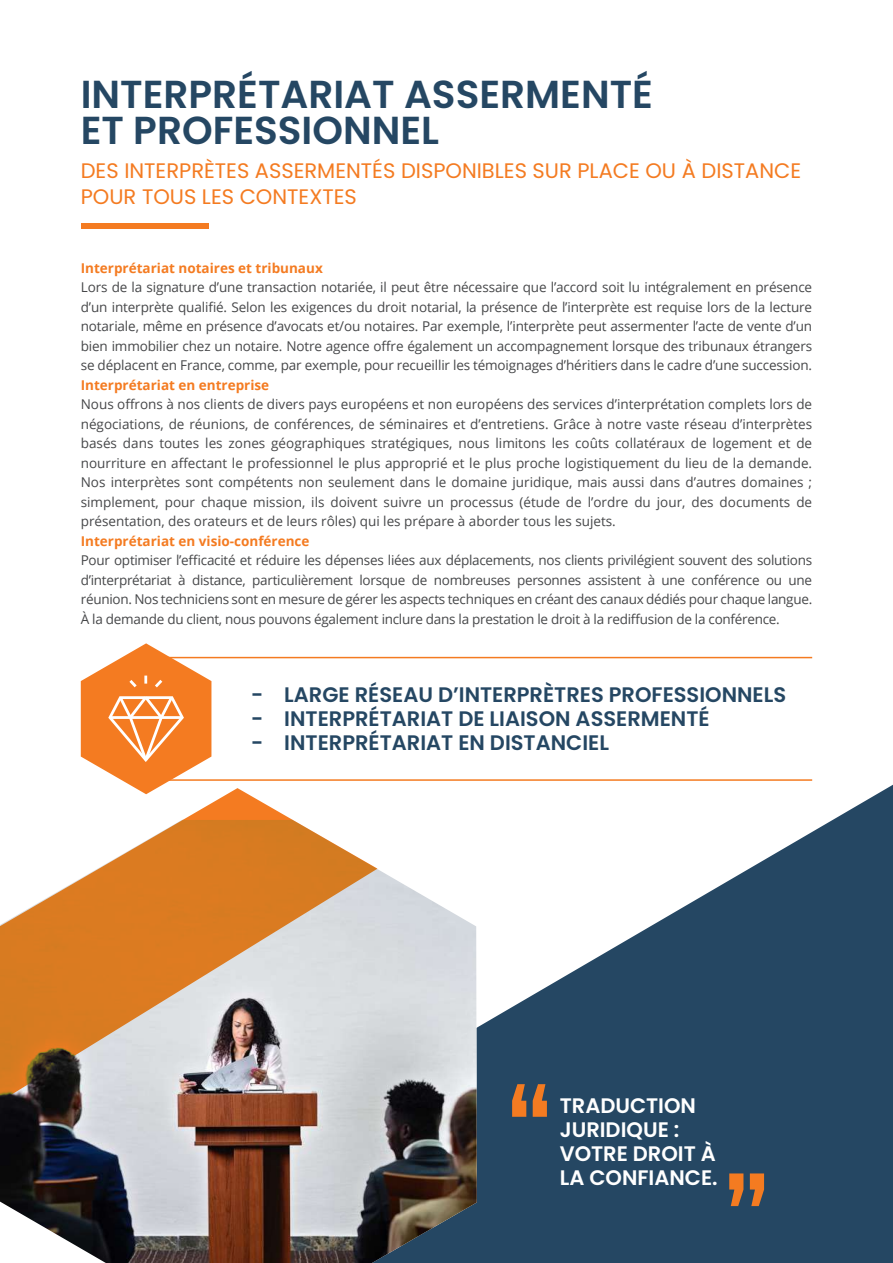
<style>
.page{position:relative;width:893px;height:1263px;background:#fff}
.page>*{position:absolute;margin:0;border:0;box-sizing:border-box;transform-origin:0 0}
.t1{font:600 39px/36px "Poppins";color:#254763}
.t2{font:600 21px "Poppins";color:#254763}
.t3{font:21px/25.2px "Poppins";color:#f47b21}
.t4{font:600 21px/24px "Poppins";color:#fff}
.t5{font:13.5px/19.5px "Open Sans";letter-spacing:-.01em;color:#464749;text-align:justify}
.t6{font:700 13.5px "Open Sans";color:#f47b21}
</style>
<div class="page">
<svg style="left:477px;top:785px;width:416px;height:478px;fill:#254763"></svg>
<img style="left:0;top:868px;width:477px;height:395px">
<svg style="left:0;top:788px;width:377px;height:314px"></svg>
<div style="left:81px;top:223px;width:127px;height:5px;background:#f47b21"></div>
<hr style="left:144px;top:779px;width:668px;height:2px;background:#f47b21">
<hr style="left:144px;top:657px;width:668px;height:1px;background:#f47b21">
<svg style="left:512px;top:1084px;width:35px;height:33px"></svg>
<svg style="left:729px;top:1173px;width:35px;height:33px"></svg>
<svg style="left:81px;top:643px;width:130px;height:151px"></svg>
<h1 class="t1" style="left:81px;top:77px;width:574px">INTERPRÉTARIAT ASSERMENTÉ<br>ET PROFESSIONNEL</h1>
<h2 class="t3" style="left:81px;top:159px;width:722px">DES INTERPRÈTES ASSERMENTÉS DISPONIBLES SUR PLACE OU À DISTANCE<br>POUR TOUS LES CONTEXTES</h2>
<p class="t6" style="left:81px;top:258px;width:243px">Interprétariat notaires et tribunaux</p>
<p class="t5" style="left:81px;top:277px;width:733px">Lors de la signature d’une transaction notariée, il peut être nécessaire que l’accord soit lu intégralement en présence d’un interprète qualifié. Selon les exigences du droit notarial, la présence de l’interprète est requise lors de la lecture notariale, même en présence d’avocats et/ou notaires. Par exemple, l’interprète peut assermenter l’acte de vente d’un bien immobilier chez un notaire. Notre agence offre également un accompagnement lorsque des tribunaux étrangers se déplacent en France, comme, par exemple, pour recueillir les témoignages d’héritiers dans le cadre d’une succession.</p>
<p class="t6" style="left:81px;top:375px;width:190px">Interprétariat en entreprise</p>
<p class="t5" style="left:81px;top:394px;width:733px">Nous offrons à nos clients de divers pays européens et non européens des services d’interprétation complets lors de négociations, de réunions, de conférences, de séminaires et d’entretiens. Grâce à notre vaste réseau d’interprètes basés dans toutes les zones géographiques stratégiques, nous limitons les coûts collatéraux de logement et de nourriture en affectant le professionnel le plus approprié et le plus proche logistiquement du lieu de la demande.<br>Nos interprètes sont compétents non seulement dans le domaine juridique, mais aussi dans d’autres domaines ; simplement, pour chaque mission, ils doivent suivre un processus (étude de l’ordre du jour, des documents de présentation, des orateurs et de leurs rôles) qui les prépare à aborder tous les sujets.</p>
<p class="t6" style="left:81px;top:531px;width:230px">Interprétariat en visio-conférence</p>
<p class="t5" style="left:81px;top:550px;width:733px">Pour optimiser l’efficacité et réduire les dépenses liées aux déplacements, nos clients privilégient souvent des solutions d’interprétariat à distance, particulièrement lorsque de nombreuses personnes assistent à une conférence ou une réunion. Nos techniciens sont en mesure de gérer les aspects techniques en créant des canaux dédiés pour chaque langue.<br>À la demande du client, nous pouvons également inclure dans la prestation le droit à la rediffusion de la conférence.</p>
<h2 class="t2" style="left:251px;top:683px;width:536px">- LARGE RÉSEAU D’INTERPRÈTRES PROFESSIONNELS</h2>
<h2 class="t2" style="left:251px;top:707px;width:460px">- INTERPRÉTARIAT DE LIAISON ASSERMENTÉ</h2>
<h2 class="t2" style="left:251px;top:731px;width:359px">- INTERPRÉTARIAT EN DISTANCIEL</h2>
<h2 class="t4" style="left:560px;top:1094px;width:159px">TRADUCTION<br>JURIDIQUE :<br>VOTRE DROIT À<br>LA CONFIANCE.</h2>
</div>
